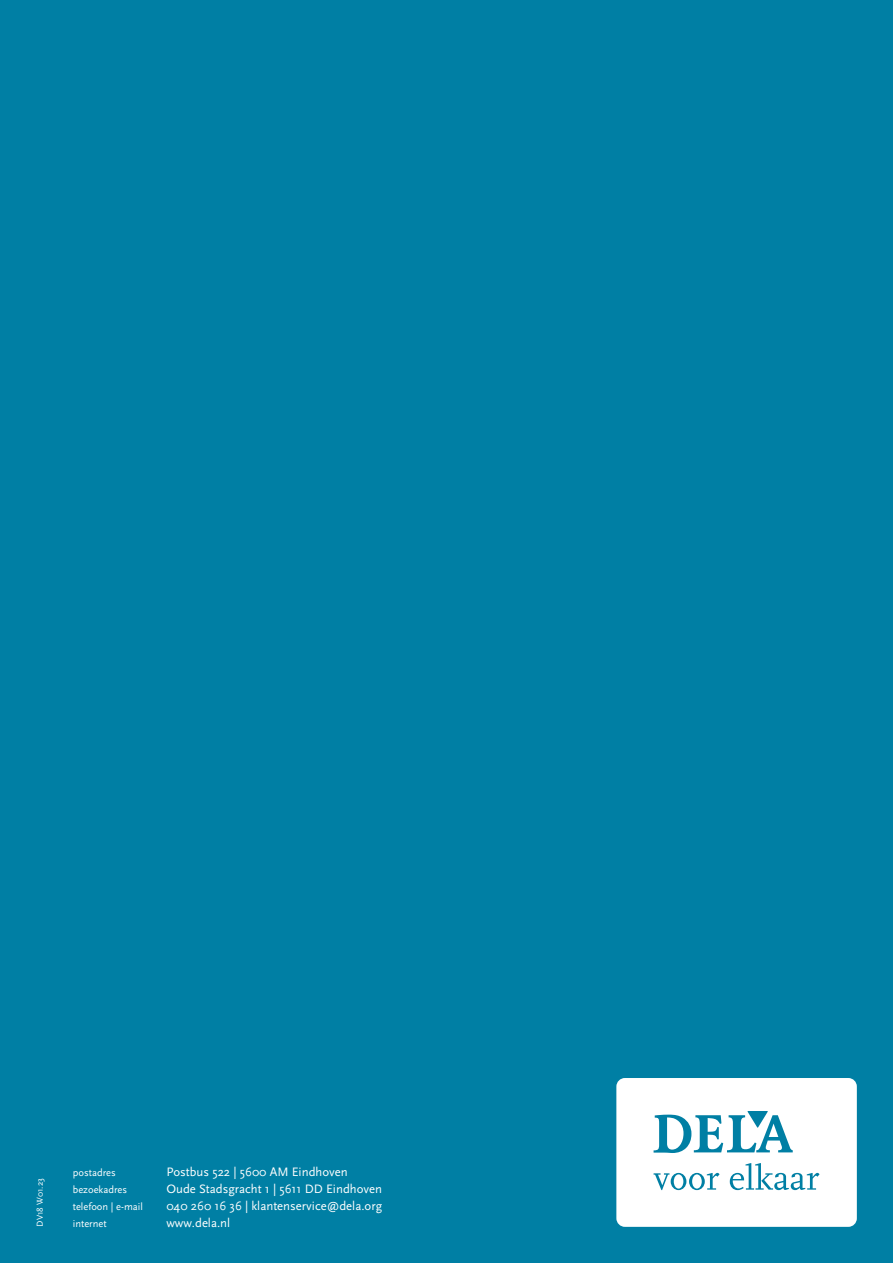
<style>
.page{position:relative;width:893px;height:1263px;background:#007fa4}
.page>*{position:absolute;margin:0;border:0;box-sizing:border-box;transform-origin:0 0}
.t1{font:12.75px "Scala Sans OT";color:#fff}
.t2{font:10.5px "Scala Sans OT";color:#fff}
.t3{font:9px "Scala Sans OT";color:#fff}
</style>
<div class="page">
<div style="left:616px;top:1078px;width:241px;height:149px;background:#fff;border-radius:9px"></div>
<svg style="left:654px;top:1173px;width:66px;height:17px"></svg>
<svg style="left:730px;top:1163px;width:90px;height:27px"></svg>
<svg style="left:654px;top:1111px;width:139px;height:42px"></svg>
<p class="t3" style="left:34px;top:1227px;width:50px;rotate:-90deg">DV18 W01.23</p>
<p class="t2" style="left:73px;top:1166px;width:45px">postadres</p>
<p class="t1" style="left:166px;top:1164px;width:183px">Postbus 522 | 5600 AM Eindhoven</p>
<p class="t2" style="left:73px;top:1183px;width:56px">bezoekadres</p>
<p class="t1" style="left:166px;top:1181px;width:217px">Oude Stadsgracht 1 | 5611 DD Eindhoven</p>
<p class="t2" style="left:73px;top:1200px;width:72px">telefoon | e-mail</p>
<p class="t1" style="left:166px;top:1198px;width:217px">040 260 16 36 | klantenservice@dela.org</p>
<p class="t2" style="left:73px;top:1217px;width:35px">internet</p>
<p class="t1" style="left:166px;top:1215px;width:65px">www.dela.nl</p>
</div>
